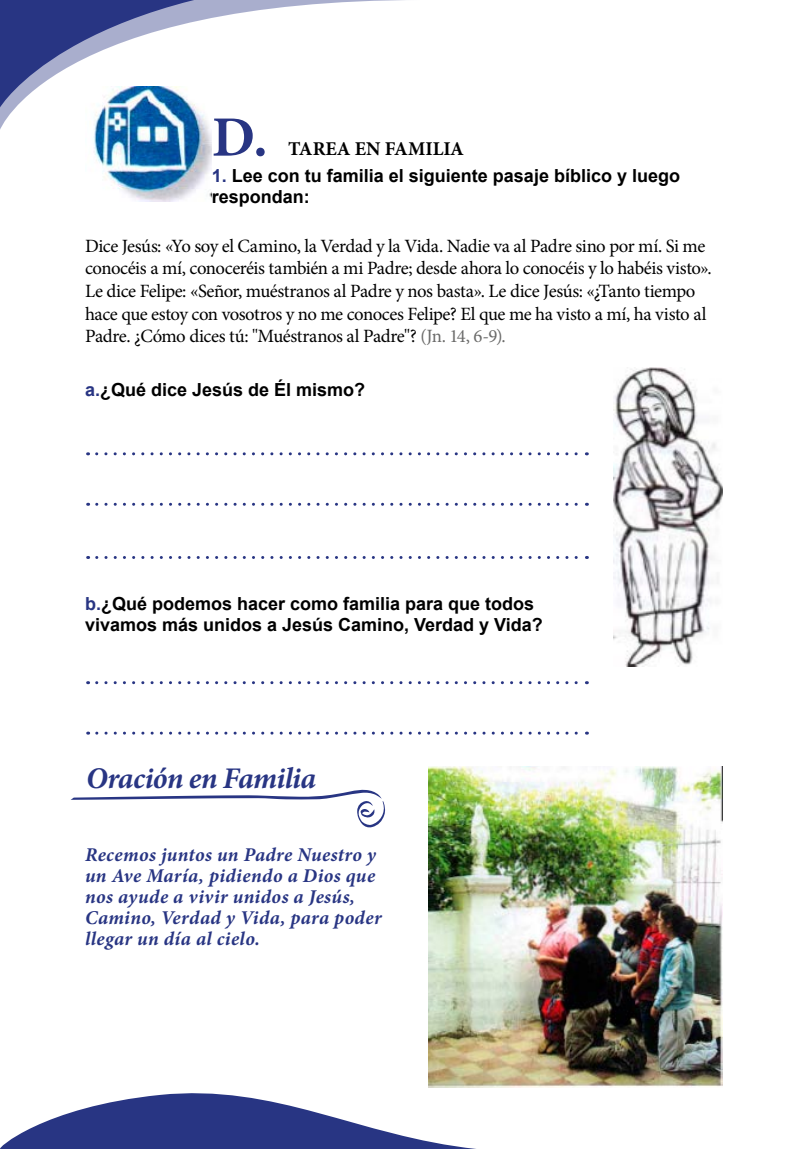
<style>
.page{position:relative;width:808px;height:1149px;background:#fff}
.page>*{position:absolute;margin:0;border:0;box-sizing:border-box;transform-origin:0 0}
.t1{font:700 57px "Minion Pro";color:#283583}
.t2{font:italic 700 30px "Minion Pro";letter-spacing:-.02em;color:#283583}
.t3{font:italic 700 19.5px/21px "Minion Pro";letter-spacing:.02em;color:#283583}
.t4{font:700 19.5px "Minion Pro";color:#000}
.t5{font:18.75px/22.5px "Minion Pro";letter-spacing:-.025em;color:#000}
.t6{font:700 18px/21.6px "Arial";color:#000}
.s1{color:#283583}
.s2{color:#6b6b6a}
</style>
<div class="page">
<svg style="left:0;top:1087px;width:476px;height:61px"></svg>
<svg style="left:0;top:0;width:404px;height:130px"></svg>
<img style="left:85px;top:86px;width:127px;height:115px">
<img style="left:613px;top:367px;width:110px;height:299px">
<img style="left:428px;top:766px;width:295px;height:321px">
<svg style="left:71px;top:789px;width:315px;height:38px"></svg>
<svg style="left:97px;top:452px;width:490px;height:3px"></svg>
<svg style="left:97px;top:502px;width:490px;height:3px"></svg>
<svg style="left:97px;top:556px;width:490px;height:3px"></svg>
<svg style="left:97px;top:681px;width:490px;height:3px"></svg>
<svg style="left:97px;top:731px;width:490px;height:3px"></svg>
<h1 class="t1" style="left:212px;top:97px;width:57px">D.</h1>
<p class="t6" style="left:212px;top:165px;width:470px"><span class="s1">1.</span> Lee con tu familia el siguiente pasaje bíblico y luego respondan:</p>
<p class="t4" style="left:288px;top:134px;width:177px">TAREA EN FAMILIA</p>
<p class="t5" style="left:85px;top:235px;width:628px">Dice Jesús: «Yo soy el Camino, la Verdad y la Vida. Nadie va al Padre sino por mí. Si me conocéis a mí, conoceréis también a mi Padre; desde ahora lo conocéis y lo habéis visto».<br>Le dice Felipe: «Señor, muéstranos al Padre y nos basta». Le dice Jesús: «¿Tanto tiempo hace que estoy con vosotros y no me conoces Felipe? El que me ha visto a mí, ha visto al Padre. ¿Cómo dices tú: "Muéstranos al Padre"? <span class="s2">(Jn. 14, 6-9).</span></p>
<p class="t6" style="left:85px;top:379px;width:282px"><span class="s1">a.</span>¿Qué dice Jesús de Él mismo?</p>
<p class="t6" style="left:85px;top:592px;width:459px"><span class="s1">b.</span>¿Qué podemos hacer como familia para que todos vivamos más unidos a Jesús Camino, Verdad y Vida?</p>
<h2 class="t2" style="left:86px;top:756px;width:232px">Oración en Familia</h2>
<p class="t3" style="left:85px;top:843px;width:298px">Recemos juntos un Padre Nuestro y un Ave María, pidiendo a Dios que nos ayude a vivir unidos a Jesús,<br>Camino, Verdad y Vida, para poder llegar un día al cielo.</p>
</div>
